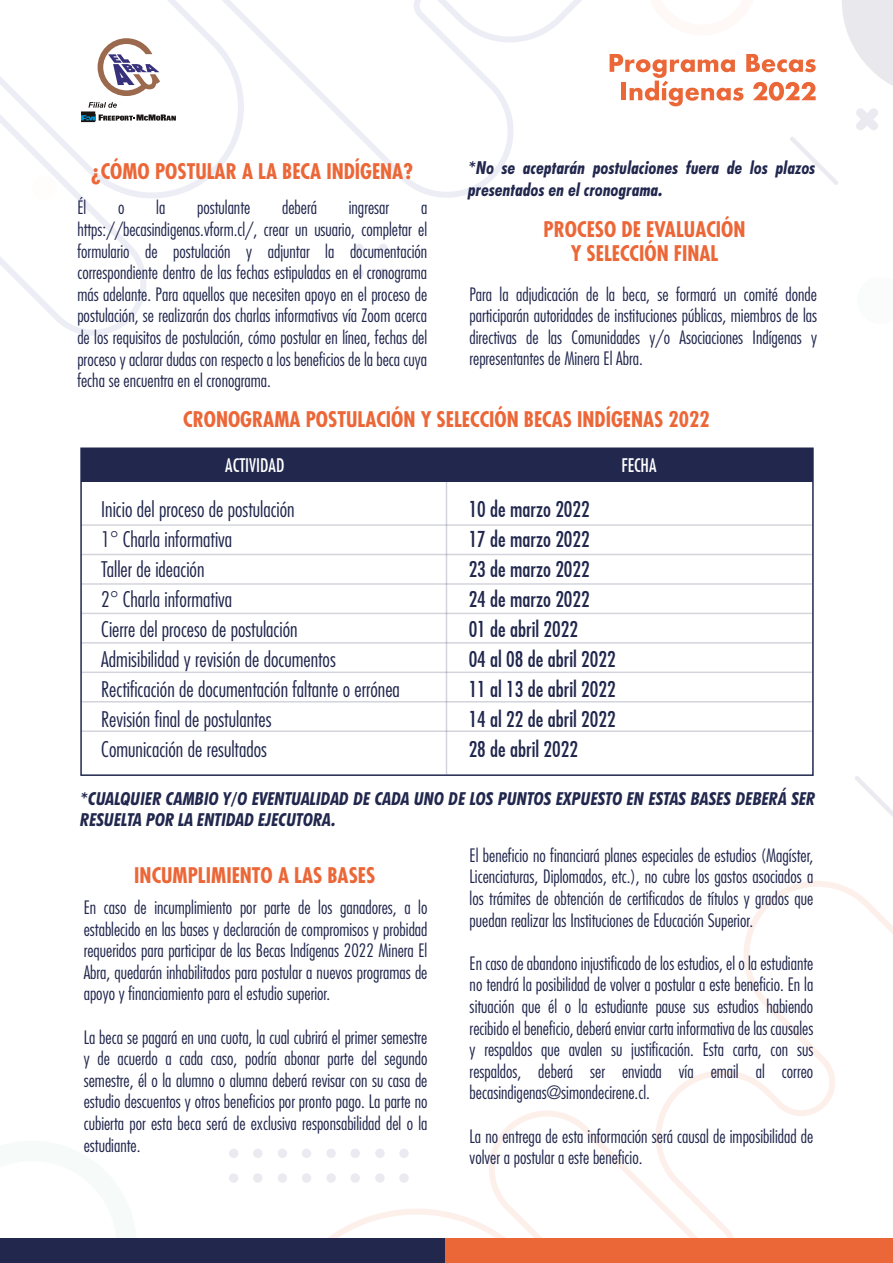
<style>
.page{position:relative;width:893px;height:1263px;background:#fff}
.page>*{position:absolute;margin:0;border:0;box-sizing:border-box;transform-origin:0 0}
.t1{font:300 condensed 21px/30px "Futura";color:#21274d}
.t2{font:700 condensed 21px/24px "Futura";color:#ec6738;text-align:center}
.t3{font:21px/30px "Futura Condensed";color:#21274d}
.t4{font:300 condensed 18px/21.6px "Futura";color:#21274d;text-align:justify}
.t5{font:italic 700 condensed 18px/21.6px "Futura BT";color:#21274d}
.t6{font:18px "Futura Condensed";color:#fff}
</style>
<div class="page">
<svg style="left:1px;top:0;width:581px;height:336px"></svg>
<svg style="left:842px;top:0;width:50px;height:85px"></svg>
<svg style="left:259px;top:881px;width:633px;height:357px"></svg>
<svg style="left:856px;top:108px;width:22px;height:22px"></svg>
<div style="left:378px;top:244px;width:10px;height:9px;background:#eaeaf0;border-radius:50%"></div>
<div style="left:378px;top:268px;width:10px;height:10px;background:#eaeaf0;border-radius:50%"></div>
<div style="left:354px;top:244px;width:10px;height:9px;background:#eaeaf0;border-radius:50%"></div>
<svg style="left:354px;top:268px;width:10px;height:10px"></svg>
<div style="left:350px;top:1148px;width:10px;height:10px;background:#eaeaf0;border-radius:50%"></div>
<div style="left:350px;top:1173px;width:10px;height:10px;background:#eaeaf0;border-radius:50%"></div>
<div style="left:326px;top:1148px;width:10px;height:10px;background:#eaeaf0;border-radius:50%"></div>
<svg style="left:326px;top:1173px;width:10px;height:10px"></svg>
<div style="left:399px;top:1148px;width:10px;height:10px;background:#eaeaf0;border-radius:50%"></div>
<svg style="left:399px;top:1173px;width:10px;height:10px"></svg>
<div style="left:375px;top:1148px;width:10px;height:10px;background:#eaeaf0;border-radius:50%"></div>
<svg style="left:375px;top:1173px;width:10px;height:10px"></svg>
<div style="left:253px;top:1148px;width:9px;height:10px;background:#eaeaf0;border-radius:50%"></div>
<div style="left:253px;top:1173px;width:9px;height:10px;background:#eaeaf0;border-radius:50%"></div>
<div style="left:229px;top:1148px;width:9px;height:10px;background:#eaeaf0;border-radius:50%"></div>
<div style="left:229px;top:1173px;width:9px;height:10px;background:#eaeaf0;border-radius:50%"></div>
<div style="left:302px;top:1148px;width:9px;height:10px;background:#eaeaf0;border-radius:50%"></div>
<div style="left:302px;top:1173px;width:9px;height:10px;background:#eaeaf0;border-radius:50%"></div>
<div style="left:278px;top:1148px;width:9px;height:10px;background:#eaeaf0;border-radius:50%"></div>
<div style="left:278px;top:1173px;width:9px;height:10px;background:#eaeaf0;border-radius:50%"></div>
<div style="left:32px;top:175px;width:25px;height:25px;background:#fefdfc;border-radius:50%"></div>
<svg style="left:790px;top:137px;width:48px;height:48px"></svg>
<svg style="left:755px;top:702px;width:137px;height:114px"></svg>
<svg style="left:98px;top:38px;width:62px;height:58px"></svg>
<svg style="left:81px;top:102px;width:95px;height:20px"></svg>
<svg style="left:610px;top:54px;width:206px;height:52px"></svg>
<div style="left:0;top:1238px;width:448px;height:25px;background:#21274d"></div>
<div style="left:445px;top:1238px;width:448px;height:25px;background:#ec6738"></div>
<div style="left:81px;top:448px;width:732px;height:34px;background:#21274d"></div>
<hr style="left:446px;top:449px;width:1px;height:325px;background:#21274d">
<hr style="left:81px;top:524px;width:731px;height:2px;background:#21274d">
<hr style="left:81px;top:554px;width:731px;height:1px;background:#21274d">
<hr style="left:81px;top:583px;width:731px;height:2px;background:#21274d">
<hr style="left:81px;top:613px;width:731px;height:1px;background:#21274d">
<hr style="left:81px;top:642px;width:731px;height:2px;background:#21274d">
<hr style="left:81px;top:671px;width:731px;height:2px;background:#21274d">
<hr style="left:81px;top:701px;width:731px;height:1px;background:#21274d">
<hr style="left:81px;top:730px;width:731px;height:2px;background:#21274d">
<p class="t2" style="left:91px;top:159px;width:323px">¿CÓMO POSTULAR A LA BECA INDÍGENA?</p>
<p class="t4" style="left:77px;top:197px;width:10px">Él</p>
<p class="t4" style="left:118px;top:197px;width:8px">o</p>
<p class="t4" style="left:156px;top:197px;width:11px">la</p>
<p class="t4" style="left:197px;top:197px;width:55px">postulante</p>
<p class="t4" style="left:282px;top:197px;width:36px">deberá</p>
<p class="t4" style="left:349px;top:197px;width:42px">ingresar</p>
<p class="t4" style="left:77px;top:197px;width:351px;text-indent:344px">a https://becasindigenas.vform.cl/, crear un usuario, completar el formulario de postulación y adjuntar la documentación correspondiente dentro de las fechas estipuladas en el cronograma más adelante. Para aquellos que necesiten apoyo en el proceso de postulación, se realizarán dos charlas informativas vía Zoom acerca de los requisitos de postulación, cómo postular en línea, fechas del proceso y aclarar dudas con respecto a los beneficios de la beca cuya fecha se encuentra en el cronograma.</p>
<p class="t5" style="left:468px;top:157px;width:349px">*No se aceptarán postulaciones fuera de los plazos presentados en el cronograma.</p>
<p class="t2" style="left:544px;top:217px;width:203px">PROCESO DE EVALUACIÓN<br>Y SELECCIÓN FINAL</p>
<p class="t4" style="left:469px;top:283px;width:349px">Para la adjudicación de la beca, se formará un comité donde participarán autoridades de instituciones públicas, miembros de las directivas de las Comunidades y/o Asociaciones Indígenas y representantes de Minera El Abra.</p>
<p class="t2" style="left:183px;top:407px;width:528px">CRONOGRAMA POSTULACIÓN Y SELECCIÓN BECAS INDÍGENAS 2022</p>
<p class="t6" style="left:225px;top:454px;width:61px">ACTIVIDAD</p>
<p class="t6" style="left:622px;top:454px;width:37px">FECHA</p>
<p class="t1" style="left:101px;top:494px;width:300px">Inicio del proceso de postulación<br>1° Charla informativa<br>Taller de ideación<br>2° Charla informativa<br>Cierre del proceso de postulación<br>Admisibilidad y revisión de documentos<br>Rectificación de documentación faltante o errónea<br>Revisión final de postulantes<br>Comunicación de resultados</p>
<p class="t3" style="left:469px;top:494px;width:149px">10 de marzo 2022<br>17 de marzo 2022<br>23 de marzo 2022<br>24 de marzo 2022<br>01 de abril 2022<br>04 al 08 de abril 2022<br>11 al 13 de abril 2022<br>14 al 22 de abril 2022<br>28 de abril 2022</p>
<p class="t5" style="left:80px;top:787px;width:737px">*CUALQUIER CAMBIO Y/O EVENTUALIDAD DE CADA UNO DE LOS PUNTOS EXPUESTO EN ESTAS BASES DEBERÁ SER<br>RESUELTA POR LA ENTIDAD EJECUTORA.</p>
<p class="t2" style="left:134px;top:863px;width:243px">INCUMPLIMIENTO A LAS BASES</p>
<p class="t4" style="left:84px;top:896px;width:345px">En caso de incumplimiento por parte de los ganadores, a lo establecido en las bases y declaración de compromisos y probidad requeridos para participar de las Becas Indígenas 2022 Minera El Abra, quedarán inhabilitados para postular a nuevos programas de apoyo y financiamiento para el estudio superior.</p>
<p class="t4" style="left:84px;top:1026px;width:345px">La beca se pagará en una cuota, la cual cubrirá el primer semestre y de acuerdo a cada caso, podría abonar parte del segundo semestre, él o la alumno o alumna deberá revisar con su casa de estudio descuentos y otros beneficios por pronto pago. La parte no cubierta por esta beca será de exclusiva responsabilidad del o la estudiante.</p>
<p class="t4" style="left:470px;top:844px;width:345px">El beneficio no financiará planes especiales de estudios (Magíster, Licenciaturas, Diplomados, etc.), no cubre los gastos asociados a los trámites de obtención de certificados de títulos y grados que puedan realizar las Instituciones de Educación Superior.</p>
<p class="t4" style="left:470px;top:952px;width:345px">En caso de abandono injustificado de los estudios, el o la estudiante no tendrá la posibilidad de volver a postular a este beneficio. En la situación que él o la estudiante pause sus estudios habiendo recibido el beneficio, deberá enviar carta informativa de las causales y respaldos que avalen su justificación. Esta carta, con sus respaldos, deberá ser enviada vía email al correo becasindigenas@simondecirene.cl.</p>
<p class="t4" style="left:470px;top:1125px;width:345px">La no entrega de esta información será causal de imposibilidad de volver a postular a este beneficio.</p>
</div>
